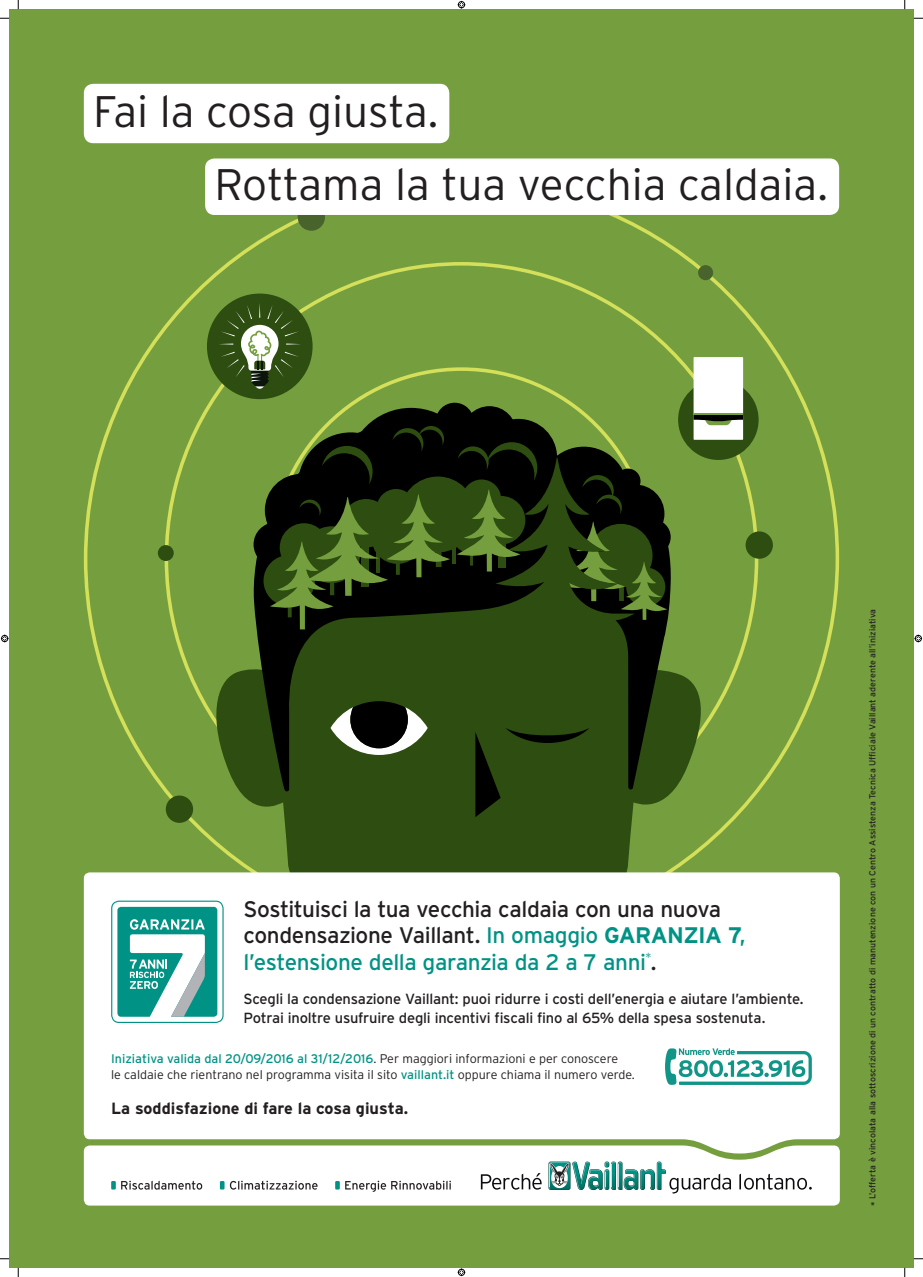
<style>
.page{position:relative;width:923px;height:1277px;background:#fff}
.page>*{position:absolute;margin:0;border:0;box-sizing:border-box;transform-origin:0 0}
.t1{font:300 44.12px "Interstate";color:#231f20}
.t2{font:22.5px/26.2px "Interstate";letter-spacing:-.02em;color:#231f20}
.t3{font:700 16.25px "Interstate";color:#231f20}
.t4{font:14.69px/18.8px "Interstate";letter-spacing:-.015em;color:#231f20}
.t5{font:300 12.5px/16.2px "Interstate";color:#231f20}
.t6{font:8.75px "Interstate";letter-spacing:.005em;color:#231f20}
.s1{color:#009385}
.s2{font-weight:700;color:#009385}
.s3{font-weight:400;color:#009385}
</style>
<div class="page">
<div style="left:9px;top:9px;width:904px;height:1258px;background:#759f3f"></div>
<svg style="left:84px;top:209px;width:755px;height:635px"></svg>
<div style="left:678px;top:379px;width:80px;height:81px;background:#2e4d11;border-radius:50%"></div>
<div style="left:207px;top:293px;width:105px;height:106px;background:#2e4d11;border-radius:50%"></div>
<div style="left:297px;top:203px;width:28px;height:28px;background:#49632d;border-radius:50%"></div>
<div style="left:745px;top:531px;width:27px;height:28px;background:#2e4d11;border-radius:50%"></div>
<div style="left:166px;top:795px;width:27px;height:28px;background:#2e4d11;border-radius:50%"></div>
<div style="left:698px;top:265px;width:15px;height:15px;background:#49632d;border-radius:50%"></div>
<div style="left:158px;top:545px;width:16px;height:16px;background:#2e4d11;border-radius:50%"></div>
<svg style="left:207px;top:426px;width:502px;height:446px"></svg>
<div style="left:462px;top:406px;width:54px;height:54px;background:#000;border-radius:50%"></div>
<div style="left:435px;top:403px;width:38px;height:38px;background:#000;border-radius:50%"></div>
<svg style="left:253px;top:414px;width:304px;height:377px"></svg>
<svg style="left:263px;top:426px;width:409px;height:391px;background:#294013"></svg>
<hr style="left:452px;top:537px;width:4px;height:26px;background:#2e4d11">
<svg style="left:218px;top:303px;width:83px;height:86px"></svg>
<div style="left:693px;top:357px;width:50px;height:83px;background:#fff"></div>
<svg style="left:693px;top:415px;width:50px;height:10px"></svg>
<hr style="left:693px;top:413px;width:50px;height:2px;background:#759f3f">
<div style="left:205px;top:158px;width:634px;height:57px;background:#fff;border-radius:9px"></div>
<div style="left:84px;top:84px;width:365px;height:59px;background:#fff;border-radius:9px"></div>
<svg style="left:84px;top:1153px;width:755px;height:52px;background:#e8edec"></svg>
<div style="left:84px;top:872px;width:755px;height:281px;background:#fff"></div>
<svg style="left:111px;top:900px;width:112px;height:123px;background:#74c2ba"></svg>
<img style="left:665px;top:1048px;width:146px;height:36px">
<svg style="left:457px;top:1px;width:8px;height:7px"></svg>
<svg style="left:457px;top:1268px;width:8px;height:8px"></svg>
<svg style="left:1px;top:635px;width:7px;height:7px"></svg>
<svg style="left:914px;top:635px;width:7px;height:7px"></svg>
<h1 class="t1" style="left:93px;top:87px;width:347px">Fai la cosa giusta.</h1>
<h1 class="t1" style="left:214px;top:160px;width:615px">Rottama la tua vecchia caldaia.</h1>
<h2 class="t2" style="left:243px;top:896px;width:503px">Sostituisci la tua vecchia caldaia con una nuova condensazione Vaillant. <span class="s1">In omaggio</span> <span class="s2">GARANZIA 7</span><span class="s1">, l’estensione della garanzia da 2 a 7 anni</span><sup>*</sup>.</h2>
<p class="t4" style="left:243px;top:989px;width:561px">Scegli la condensazione Vaillant: puoi ridurre i costi dell’energia e aiutare l’ambiente.<br>Potrai inoltre usufruire degli incentivi fiscali fino al 65% della spesa sostenuta.</p>
<p class="t5" style="left:111px;top:1050px;width:525px"><span class="s3">Iniziativa valida dal 20/09/2016 al 31/12/2016</span>. Per maggiori informazioni e per conoscere<br>le caldaie che rientrano nel programma visita il sito <span class="s3">vaillant.it</span> oppure chiama il numero verde.</p>
<h3 class="t3" style="left:111px;top:1099px;width:298px">La soddisfazione di fare la cosa giusta.</h3>
<p class="t6" style="left:867px;top:1205px;width:598px;rotate:-90deg">* L’offerta è vincolata alla sottoscrizione di un contratto di manutenzione con un Centro Assistenza Tecnica Ufficiale Vaillant aderente all’iniziativa</p>
</div>
